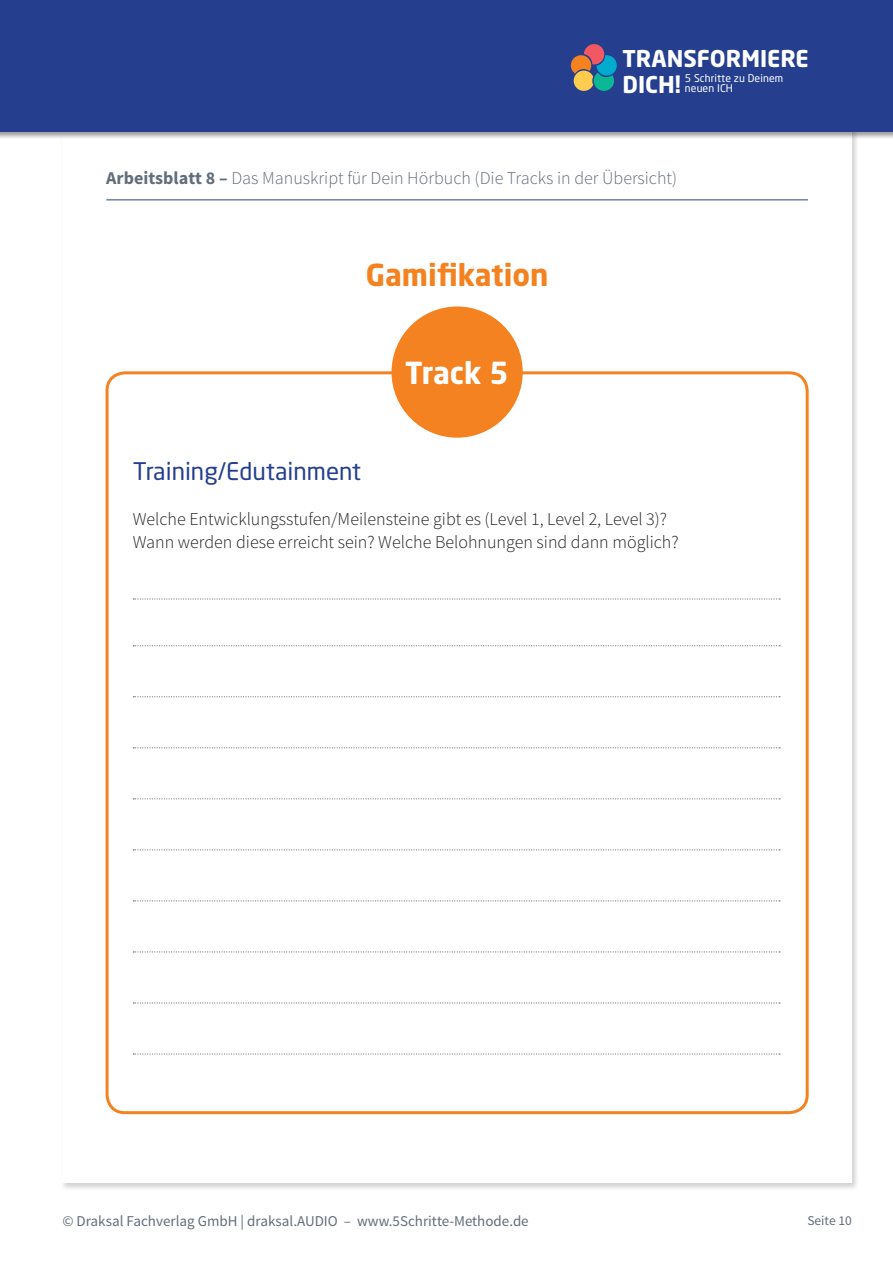
<style>
.page{position:relative;width:893px;height:1263px;background:#fff}
.page>*{position:absolute;margin:0;border:0;box-sizing:border-box;transform-origin:0 0}
.t1{font:700 30px "Neo Sans Std";color:#f58220}
.t2{font:700 30px "Neo Sans Std";letter-spacing:-.01em;color:#fff}
.t3{font:24px "Neo Sans Std";color:#253f8e}
.t4{font:700 22.95px/25.8px "Neo Sans Std";color:#fff}
.t5{font:300 18px/22.5px "Source Sans Pro";color:#231f20}
.t6{font:300 18px "Source Sans Pro";color:#626d7a}
.t7{font:15px "Source Sans Pro";color:#626d7a}
.t8{font:13.5px "Source Sans Pro";color:#626d7a}
.t9{font:10.5px/10.5px "Neo Sans Std";letter-spacing:.01em;color:#fff}
.s1{font-weight:700}
</style>
<div class="page">
<div style="left:0;top:0;width:893px;height:139px;background:#231f20;opacity:.45"></div>
<div style="left:0;top:0;width:893px;height:132px;background:#253f8e"></div>
<svg style="left:571px;top:44px;width:46px;height:47px"></svg>
<hr style="left:106px;top:199px;width:702px;height:1px;background:#253f8e">
<div style="left:106px;top:371px;width:703px;height:743px;border:3px solid #f58220;border-radius:18px"></div>
<div style="left:392px;top:307px;width:130px;height:130px;background:#f58220;border-radius:50%"></div>
<svg style="left:133px;top:598px;width:647px;height:1px"></svg>
<svg style="left:133px;top:645px;width:647px;height:1px"></svg>
<svg style="left:133px;top:696px;width:647px;height:1px"></svg>
<svg style="left:133px;top:747px;width:647px;height:1px"></svg>
<svg style="left:133px;top:798px;width:647px;height:1px"></svg>
<svg style="left:133px;top:849px;width:647px;height:1px"></svg>
<svg style="left:133px;top:900px;width:647px;height:1px"></svg>
<svg style="left:133px;top:951px;width:647px;height:1px"></svg>
<svg style="left:133px;top:1002px;width:647px;height:1px"></svg>
<svg style="left:133px;top:1053px;width:647px;height:1px"></svg>
<p class="t4" style="left:622px;top:45px;width:188px">TRANSFORMIERE<br>DICH!</p>
<p class="t9" style="left:685px;top:73px;width:100px">5 Schritte zu Deinem neuen ICH</p>
<p class="t6" style="left:106px;top:167px;width:572px"><span class="s1">Arbeitsblatt 8 –</span> Das Manuskript für Dein Hörbuch (Die Tracks in der Übersicht)</p>
<h1 class="t1" style="left:366px;top:255px;width:184px">Gamifikation</h1>
<h1 class="t2" style="left:405px;top:353px;width:105px">Track 5</h1>
<h2 class="t3" style="left:133px;top:456px;width:230px">Training/Edutainment</h2>
<p class="t5" style="left:133px;top:508px;width:547px">Welche Entwicklungsstufen/Meilensteine gibt es (Level 1, Level 2, Level 3)?<br>Wann werden diese erreicht sein? Welche Belohnungen sind dann möglich?</p>
<p class="t7" style="left:62px;top:1212px;width:468px">© Draksal Fachverlag GmbH | draksal.AUDIO – www.5Schritte-Methode.de</p>
<p class="t8" style="left:807px;top:1212px;width:46px">Seite 10</p>
</div>
